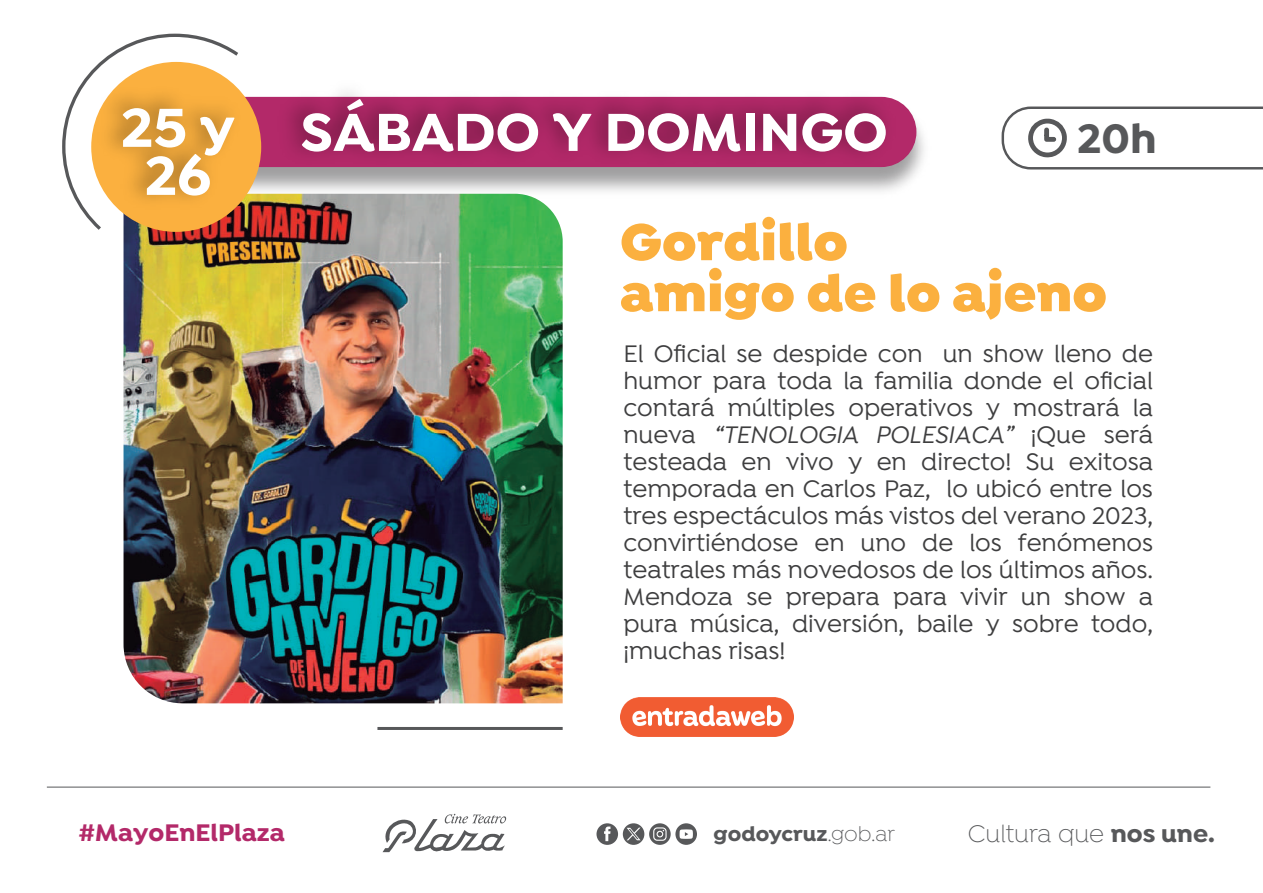
<style>
.page{position:relative;width:1263px;height:893px;background:#fff}
.page>*{position:absolute;margin:0;border:0;box-sizing:border-box;transform-origin:0 0}
.t1{font:700 58.5px "Isidora";color:#fff}
.t2{font:700 57px "Isidora";color:#fff}
.t3{font:900 55.5px/51px "Isidora";color:#fbb03f}
.t4{font:700 43.95px "Isidora";color:#57585a}
.t5{font:300 25.65px "Isidora";color:#57585a}
.t6{font:700 25.65px "Isidora";color:#b32969}
.t7{font:500 25.5px/27px "Isidora";color:#3e3e3f;text-align:justify}
.t8{font:700 21.9px "Isidora";color:#57585a}
.s1{font-style:italic}
.s2{font-weight:300}
.s3{font-weight:700}
</style>
<div class="page">
<img style="left:621px;top:697px;width:172px;height:39px">
<svg style="left:94px;top:33px;width:144px;height:35px"></svg>
<img style="left:124px;top:266px;width:439px;height:437px">
<svg style="left:382px;top:814px;width:124px;height:39px"></svg>
<svg style="left:596px;top:823px;width:101px;height:22px"></svg>
<hr style="left:47px;top:787px;width:1163px;height:1px;background:#57585a">
<svg style="left:1001px;top:106px;width:262px;height:64px"></svg>
<hr style="left:377px;top:727px;width:186px;height:3px;background:#57585a">
<img style="left:62px;top:68px;width:224px;height:291px">
<img style="left:266px;top:69px;width:658px;height:197px">
<h1 class="t1" style="left:121px;top:91px;width:115px">25 y</h1>
<h1 class="t1" style="left:145px;top:139px;width:68px">26</h1>
<h2 class="t2" style="left:300px;top:97px;width:589px">SÁBADO Y DOMINGO</h2>
<h3 class="t4" style="left:1077px;top:111px;width:81px">20h</h3>
<h3 class="t3" style="left:620px;top:217px;width:489px">Gordillo<br>amigo de lo ajeno</h3>
<p class="t7" style="left:623px;top:341px;width:531px">El Oficial se despide con un show lleno de humor para toda la familia donde el oficial contará múltiples operativos y mostrará la nueva <span class="s1">“TENOLOGIA POLESIACA”</span> ¡Que será testeada en vivo y en directo! Su exitosa temporada en Carlos Paz, lo ubicó entre los tres espectáculos más vistos del verano 2023, convirtiéndose en uno de los fenómenos teatrales más novedosos de los últimos años.<br>Mendoza se prepara para vivir un show a pura música, diversión, baile y sobre todo, ¡muchas risas!</p>
<p class="t6" style="left:78px;top:816px;width:208px">#MayoEnElPlaza</p>
<p class="t8" style="left:714px;top:820px;width:183px">godoycruz<span class="s2">.gob.ar</span></p>
<p class="t5" style="left:968px;top:819px;width:248px">Cultura que <span class="s3">nos une.</span></p>
</div>
